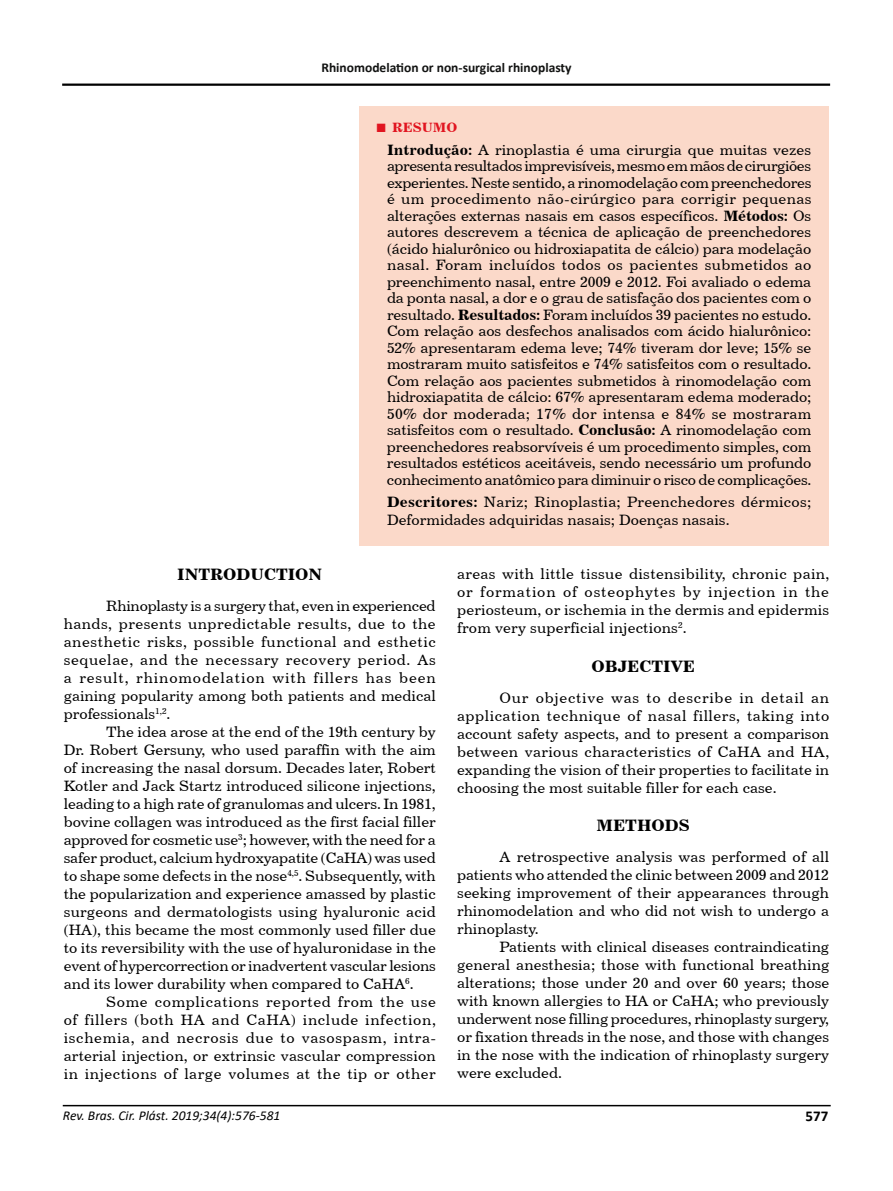
<style>
.page{position:relative;width:893px;height:1191px;background:#fff}
.page>*{position:absolute;margin:0;border:0;box-sizing:border-box;transform-origin:0 0}
.t1{font:16.5px "Century 731 BT Bold A";color:#000}
.t2{font:15px/18px "Century 731 BT Roman A";color:#000;text-align:justify}
.t3{font:700 15px "Calibri";color:#000}
.t4{font:700 13.5px "Calibri";color:#111211}
.t5{font:italic 13.5px "Calibri";color:#000}
.t6{font:13.5px "Century 731 BT Bold A";color:#e11520}
.s1{font-family:"Times New Roman";font-weight:700;font-size:18px}
.s2{font-family:"Century 731 BT Bold A"}
</style>
<div class="page">
<hr style="left:63px;top:1104px;width:768px;height:2px;background:#000">
<hr style="left:62px;top:84px;width:768px;height:2px;background:#000">
<div style="left:359px;top:106px;width:470px;height:440px;background:#fbd9c9"></div>
<p class="t4" style="left:321px;top:58px;width:252px">Rhinomodelation or non-surgical rhinoplasty</p>
<p class="t6" style="left:376px;top:119px;width:83px"><span class="s1">■</span> RESUMO</p>
<p class="t2" style="left:387px;top:141px;width:426px;line-height:16.5px"><span class="s2">Introdução:</span> A rinoplastia é uma cirurgia que muitas vezes apresenta resultados imprevisíveis, mesmo em mãos de cirurgiões experientes. Neste sentido, a rinomodelação com preenchedores é um procedimento não-cirúrgico para corrigir pequenas alterações externas nasais em casos específicos. <span class="s2">Métodos:</span> Os autores descrevem a técnica de aplicação de preenchedores (ácido hialurônico ou hidroxiapatita de cálcio) para modelação nasal. Foram incluídos todos os pacientes submetidos ao preenchimento nasal, entre 2009 e 2012. Foi avaliado o edema da ponta nasal, a dor e o grau de satisfação dos pacientes com o resultado. <span class="s2">Resultados:</span> Foram incluídos 39 pacientes no estudo.<br>Com relação aos desfechos analisados com ácido hialurônico:<br>52% apresentaram edema leve; 74% tiveram dor leve; 15% se mostraram muito satisfeitos e 74% satisfeitos com o resultado.<br>Com relação aos pacientes submetidos à rinomodelação com hidroxiapatita de cálcio: 67% apresentaram edema moderado; 50% dor moderada; 17% dor intensa e 84% se mostraram satisfeitos com o resultado. <span class="s2">Conclusão:</span> A rinomodelação com preenchedores reabsorvíveis é um procedimento simples, com resultados estéticos aceitáveis, sendo necessário um profundo conhecimento anatômico para diminuir o risco de complicações.</p>
<p class="t2" style="left:387px;top:492px;width:426px"><span class="s2">Descritores:</span> Nariz; Rinoplastia; Preenchedores dérmicos;<br>Deformidades adquiridas nasais; Doenças nasais.</p>
<p class="t1" style="left:177px;top:564px;width:147px">INTRODUCTION</p>
<p class="t2" style="left:64px;top:596px;width:374px;text-indent:43px">Rhinoplasty is a surgery that, even in experienced hands, presents unpredictable results, due to the anesthetic risks, possible functional and esthetic sequelae, and the necessary recovery period. As a result, rhinomodelation with fillers has been gaining popularity among both patients and medical professionals<sup>1,2</sup>.</p>
<p class="t2" style="left:64px;top:722px;width:374px;text-indent:43px">The idea arose at the end of the 19th century by Dr. Robert Gersuny, who used paraffin with the aim of increasing the nasal dorsum. Decades later, Robert Kotler and Jack Startz introduced silicone injections, leading to a high rate of granulomas and ulcers. In 1981, bovine collagen was introduced as the first facial filler approved for cosmetic use<sup>3</sup>; however, with the need for a safer product, calcium hydroxyapatite (CaHA) was used to shape some defects in the nose<sup>4,5</sup>. Subsequently, with the popularization and experience amassed by plastic surgeons and dermatologists using hyaluronic acid (HA), this became the most commonly used filler due to its reversibility with the use of hyaluronidase in the event of hypercorrection or inadvertent vascular lesions and its lower durability when compared to CaHA<sup>6</sup>.</p>
<p class="t2" style="left:64px;top:992px;width:374px;text-indent:43px">Some complications reported from the use of fillers (both HA and CaHA) include infection, ischemia, and necrosis due to vasospasm, intra&shy;arterial injection, or extrinsic vascular compression in injections of large volumes at the tip or other</p>
<p class="t2" style="left:457px;top:565px;width:374px">areas with little tissue distensibility, chronic pain, or formation of osteophytes by injection in the periosteum, or ischemia in the dermis and epidermis from very superficial injections<sup>2</sup>.</p>
<p class="t1" style="left:591px;top:656px;width:105px">OBJECTIVE</p>
<p class="t2" style="left:457px;top:688px;width:374px;text-indent:43px">Our objective was to describe in detail an application technique of nasal fillers, taking into account safety aspects, and to present a comparison between various characteristics of CaHA and HA, expanding the vision of their properties to facilitate in choosing the most suitable filler for each case.</p>
<p class="t1" style="left:596px;top:815px;width:95px">METHODS</p>
<p class="t2" style="left:457px;top:847px;width:374px;text-indent:43px">A retrospective analysis was performed of all patients who attended the clinic between 2009 and 2012 seeking improvement of their appearances through rhinomodelation and who did not wish to undergo a rhinoplasty.</p>
<p class="t2" style="left:457px;top:937px;width:374px;text-indent:43px">Patients with clinical diseases contraindicating general anesthesia; those with functional breathing alterations; those under 20 and over 60 years; those with known allergies to HA or CaHA; who previously underwent nose filling procedures, rhinoplasty surgery, or fixation threads in the nose, and those with changes in the nose with the indication of rhinoplasty surgery were excluded.</p>
<p class="t5" style="left:63px;top:1105px;width:219px">Rev. Bras. Cir. Plást. 2019;34(4):576-581</p>
<p class="t3" style="left:806px;top:1105px;width:24px">577</p>
</div>
